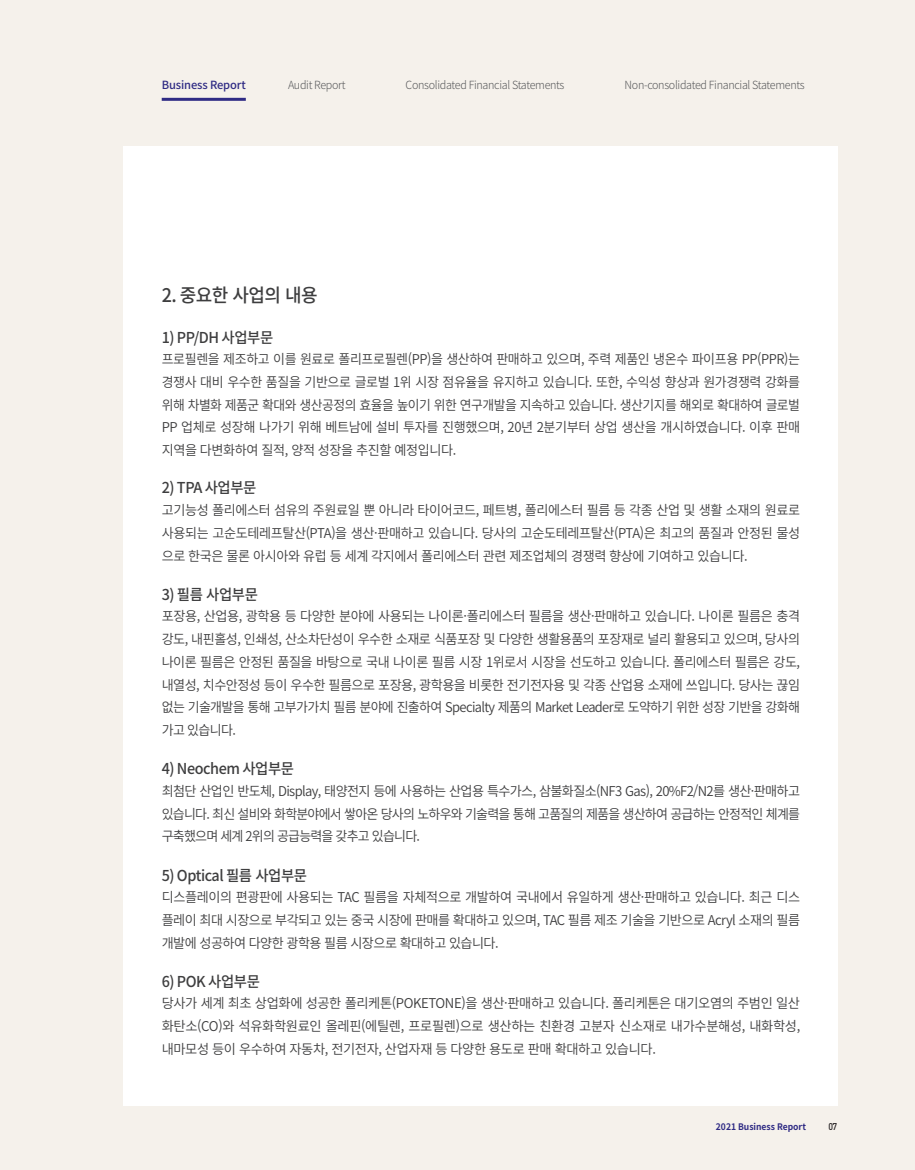
<style>
.page{position:relative;width:915px;height:1170px;background:#fff}
.page>*{position:absolute;margin:0;border:0;box-sizing:border-box;transform-origin:0 0}
.t1{font:500 18.75px "Noto Sans KR";letter-spacing:-.03em;color:#3e3e3f;scale:.96 1}
.t2{font:500 15px "Noto Sans KR";letter-spacing:-.03em;color:#3e3e3f;scale:.96 1}
.t3{font:600 13.5px/22.8px "Noto Sans KR";letter-spacing:-.04em;color:#3e3e3f;text-align:justify}
.t4{font:600 13.5px/22.5px "Noto Sans KR";letter-spacing:-.04em;color:#3e3e3f;text-align:justify;scale:.96 1}
.t5{font:300 11.25px "Noto Sans KR";letter-spacing:-.03em;color:#57585a;scale:.96 1}
.t6{font:500 11.25px "Noto Sans KR";letter-spacing:-.01em;color:#2f2b84}
.t7{font:500 9.75px "DIN";color:#231f20;scale:.9 1}
.t8{font:700 9px "Noto Sans KR";color:#2f2b84;scale:.95 1}
</style>
<div class="page">
<div style="left:0;top:0;width:914px;height:1169px;background:#f5f1eb"></div>
<div style="left:123px;top:146px;width:715px;height:960px;background:#fff"></div>
<hr style="left:162px;top:98px;width:84px;height:3px;background:#2f2b84">
<p class="t6" style="left:162px;top:78px;width:86px">Business Report</p>
<p class="t5" style="left:288px;top:78px;width:61px">Audit Report</p>
<p class="t5" style="left:405px;top:78px;width:167px">Consolidated Financial Statements</p>
<p class="t5" style="left:624px;top:78px;width:189px">Non-consolidated Financial Statements</p>
<h1 class="t1" style="left:162px;top:284px;width:164px">2. 중요한 사업의 내용</h1>
<p class="t2" style="left:162px;top:329px;width:118px">1) PP/DH 사업부문</p>
<p class="t4" style="left:162px;top:348px;width:666px">프로필렌을 제조하고 이를 원료로 폴리프로필렌(PP)을 생산하여 판매하고 있으며, 주력 제품인 냉온수 파이프용 PP(PPR)는 경쟁사 대비 우수한 품질을 기반으로 글로벌 1위 시장 점유율을 유지하고 있습니다. 또한, 수익성 향상과 원가경쟁력 강화를 위해 차별화 제품군 확대와 생산공정의 효율을 높이기 위한 연구개발을 지속하고 있습니다. 생산기지를 해외로 확대하여 글로벌 PP 업체로 성장해 나가기 위해 베트남에 설비 투자를 진행했으며, 20년 2분기부터 상업 생산을 개시하였습니다. 이후 판매 지역을 다변화하여 질적, 양적 성장을 추진할 예정입니다.</p>
<p class="t2" style="left:162px;top:479px;width:100px">2) TPA 사업부문</p>
<p class="t3" style="left:162px;top:499px;width:639px">고기능성 폴리에스터 섬유의 주원료일 뿐 아니라 타이어코드, 페트병, 폴리에스터 필름 등 각종 산업 및 생활 소재의 원료로 사용되는 고순도테레프탈산(PTA)을 생산·판매하고 있습니다. 당사의 고순도테레프탈산(PTA)은 최고의 품질과 안정된 물성 으로 한국은 물론 아시아와 유럽 등 세계 각지에서 폴리에스터 관련 제조업체의 경쟁력 향상에 기여하고 있습니다.</p>
<p class="t2" style="left:162px;top:585px;width:102px">3) 필름 사업부문</p>
<p class="t3" style="left:162px;top:605px;width:639px">포장용, 산업용, 광학용 등 다양한 분야에 사용되는 나이론·폴리에스터 필름을 생산·판매하고 있습니다. 나이론 필름은 충격 강도, 내핀홀성, 인쇄성, 산소차단성이 우수한 소재로 식품포장 및 다양한 생활용품의 포장재로 널리 활용되고 있으며, 당사의 나이론 필름은 안정된 품질을 바탕으로 국내 나이론 필름 시장 1위로서 시장을 선도하고 있습니다. 폴리에스터 필름은 강도, 내열성, 치수안정성 등이 우수한 필름으로 포장용, 광학용을 비롯한 전기전자용 및 각종 산업용 소재에 쓰입니다. 당사는 끊임 없는 기술개발을 통해 고부가가치 필름 분야에 진출하여 Specialty 제품의 Market Leader로 도약하기 위한 성장 기반을 강화해 가고 있습니다.</p>
<p class="t2" style="left:162px;top:760px;width:139px">4) Neochem 사업부문</p>
<p class="t3" style="left:162px;top:779px;width:639px">최첨단 산업인 반도체, Display, 태양전지 등에 사용하는 산업용 특수가스, 삼불화질소(NF3 Gas), 20%F2/N2를 생산·판매하고 있습니다. 최신 설비와 화학분야에서 쌓아온 당사의 노하우와 기술력을 통해 고품질의 제품을 생산하여 공급하는 안정적인 체계를 구축했으며 세계 2위의 공급능력을 갖추고 있습니다.</p>
<p class="t2" style="left:162px;top:866px;width:153px">5) Optical 필름 사업부문</p>
<p class="t3" style="left:162px;top:886px;width:639px">디스플레이의 편광판에 사용되는 TAC 필름을 자체적으로 개발하여 국내에서 유일하게 생산·판매하고 있습니다. 최근 디스 플레이 최대 시장으로 부각되고 있는 중국 시장에 판매를 확대하고 있으며, TAC 필름 제조 기술을 기반으로 Acryl 소재의 필름 개발에 성공하여 다양한 광학용 필름 시장으로 확대하고 있습니다.</p>
<p class="t2" style="left:162px;top:972px;width:104px">6) POK 사업부문</p>
<p class="t3" style="left:162px;top:992px;width:640px">당사가 세계 최초 상업화에 성공한 폴리케톤(POKETONE)을 생산·판매하고 있습니다. 폴리케톤은 대기오염의 주범인 일산 화탄소(CO)와 석유화학원료인 올레핀(에틸렌, 프로필렌)으로 생산하는 친환경 고분자 신소재로 내가수분해성, 내화학성, 내마모성 등이 우수하여 자동차, 전기전자, 산업자재 등 다양한 용도로 판매 확대하고 있습니다.</p>
<p class="t8" style="left:715px;top:1121px;width:96px">2021 Business Report</p>
<p class="t7" style="left:828px;top:1120px;width:11px">07</p>
</div>
